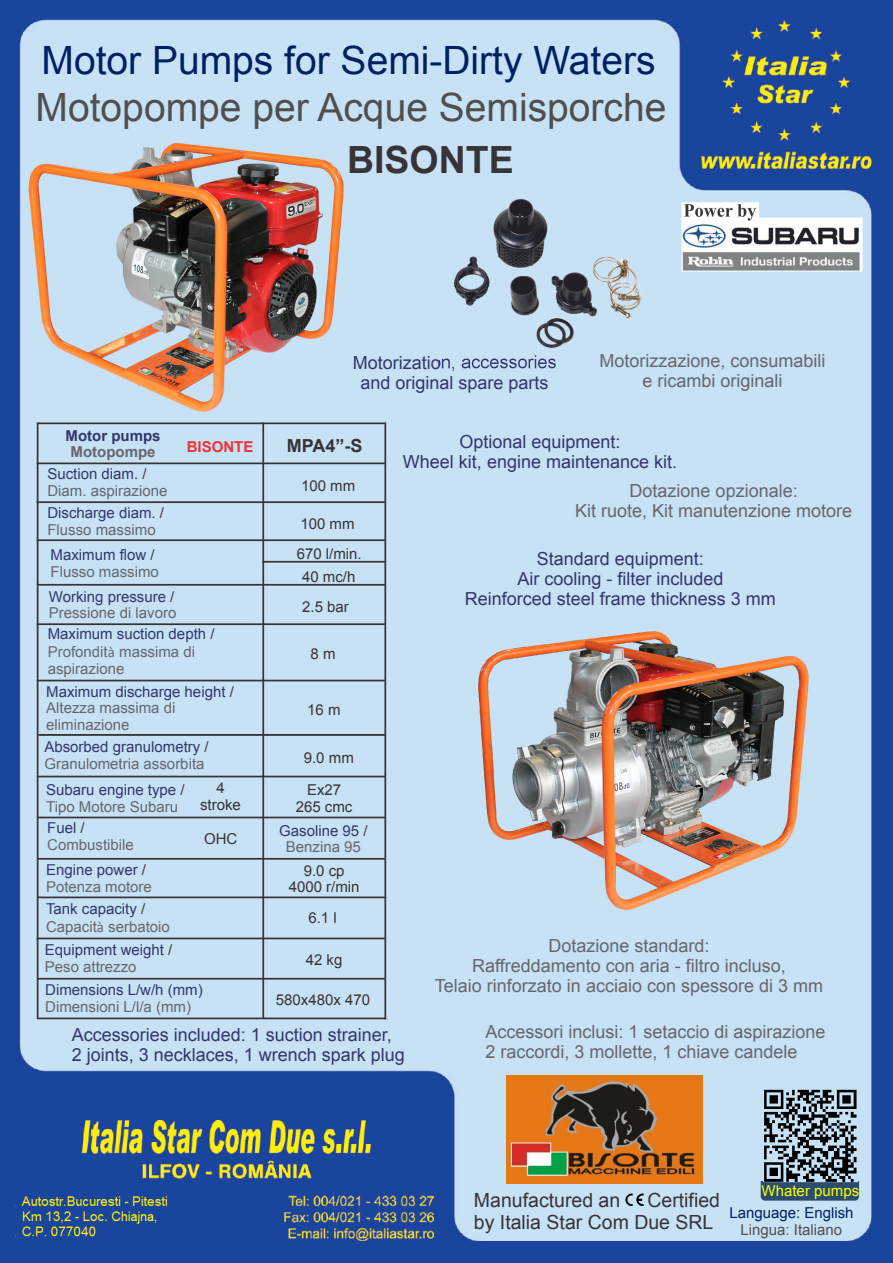
<style>
.page{position:relative;width:893px;height:1263px;background:#fff}
.page>*{position:absolute;margin:0;border:0;box-sizing:border-box;transform-origin:0 0}
.t1{font:39px "Arial";color:#002161}
.t2{font:39px "Arial";color:#4f4f4f}
.t3{font:700 37.5px "Arial";color:#383336}
.t4{font:19.5px/21.8px "Arial";color:#383336}
.t5{font:18px/20.1px "Arial";color:#66666b;text-align:center}
.t6{font:18px/20.1px "Arial";color:#33366b;text-align:center}
.t7{font:700 18px "Arial";color:#383336}
.t8{font:15px/16.8px "Arial";color:#66666b}
.t9{font:15px/16.8px "Arial";color:#33366b}
.t10{font:15px/16.8px "Arial";color:#383336;text-align:center}
.t11{font:15px "Arial";color:#002161}
.t12{font:15px "Arial";color:#4f4f4f}
.t13{font:15px "Arial";color:#ff0}
.t14{font:700 15px "Arial";color:#33366b}
.t15{font:700 15px "Arial";color:#ed3338}
.s1{font-weight:700;color:#66666b}
.s2{color:#383336}
.s3{color:#33366b}
.s4{color:#66666b}
.s5{font-family:"Calibri"}
</style>
<div class="page">
<img style="left:0;top:0;width:893px;height:1262px">
<img style="left:507px;top:1075px;width:196px;height:108px">
<img style="left:625px;top:1193px;width:19px;height:14px">
<img style="left:439px;top:188px;width:209px;height:185px">
<div style="left:37px;top:502px;width:348px;height:1px;border:1px solid #383336"></div>
<div style="left:37px;top:540px;width:348px;height:1px;border:1px solid #383336"></div>
<div style="left:263px;top:561px;width:122px;height:1px;border:1px solid #383336"></div>
<div style="left:38px;top:584px;width:347px;height:1px;border:1px solid #383336"></div>
<div style="left:37px;top:624px;width:348px;height:1px;border:1px solid #383336"></div>
<div style="left:37px;top:680px;width:347px;height:1px;border:1px solid #383336"></div>
<div style="left:39px;top:734px;width:346px;height:1px;border:1px solid #383336"></div>
<div style="left:37px;top:776px;width:348px;height:1px;border:1px solid #383336"></div>
<div style="left:38px;top:817px;width:347px;height:1px;border:1px solid #383336"></div>
<div style="left:38px;top:858px;width:347px;height:1px;border:1px solid #383336"></div>
<div style="left:38px;top:897px;width:348px;height:1px;border:1px solid #383336"></div>
<div style="left:37px;top:938px;width:349px;height:1px;border:1px solid #383336"></div>
<div style="left:37px;top:978px;width:349px;height:1px;border:1px solid #383336"></div>
<div style="left:37px;top:423px;width:1px;height:595px;border:1px solid #383336"></div>
<div style="left:38px;top:423px;width:347px;height:1px;border:1px solid #383336"></div>
<div style="left:37px;top:463px;width:348px;height:1px;border:1px solid #383336"></div>
<div style="left:385px;top:423px;width:1px;height:596px;border:1px solid #383336"></div>
<div style="left:263px;top:423px;width:1px;height:595px;border:1px solid #383336"></div>
<div style="left:38px;top:1018px;width:348px;height:1px;border:1px solid #383336"></div>
<img style="left:681px;top:203px;width:181px;height:68px">
<div style="left:761px;top:1175px;width:98px;height:25px;background:#294d6b;border-radius:4px"></div>
<div style="left:758px;top:1089px;width:104px;height:92px;background:#c7e0f5"></div>
<img style="left:764px;top:1088px;width:93px;height:95px">
<img style="left:25px;top:140px;width:323px;height:276px">
<img style="left:471px;top:624px;width:343px;height:292px">
<h1 class="t1" style="left:42px;top:45px;width:615px">Motor Pumps for Semi-Dirty Waters</h1>
<h1 class="t2" style="left:36px;top:93px;width:632px">Motopompe per Acque Semisporche</h1>
<h2 class="t3" style="left:347px;top:146px;width:168px">BISONTE</h2>
<p class="t14" style="left:66px;top:430px;width:96px">Motor pumps</p>
<p class="t9" style="left:47px;top:443px;width:110px;line-height:21.9px;text-indent:23px"><span class="s1">Motopompe<br></span>Suction diam. <span class="s2">/</span></p>
<p class="t8" style="left:47px;top:481px;width:122px;line-height:21.9px">Diam. aspirazione<br><span class="s3">Discharge diam.</span> <span class="s2">/</span></p>
<p class="t8" style="left:47px;top:518px;width:110px;line-height:25.2px">Flusso massimo<br><span class="s3">Maximum flow</span> <span class="s2">/</span></p>
<p class="t9" style="left:49px;top:561px;width:127px;line-height:24.8px"><span class="s4">Flusso massimo<br></span>Working pressure <span class="s2">/</span></p>
<p class="t9" style="left:48px;top:604px;width:168px;line-height:20.7px"><span class="s4">Pressione di lavoro<br></span>Maximum suction depth <span class="s2">/</span></p>
<p class="t8" style="left:48px;top:644px;width:149px;line-height:17.5px">Profondit<span class="s5">à</span> massima di aspirazione</p>
<p class="t8" style="left:46px;top:684px;width:189px"><span class="s3">Maximum discharge height</span> <span class="s2">/<br></span>Altezza massima di eliminazione</p>
<p class="t8" style="left:44px;top:740px;width:166px"><span class="s3">Absorbed granulometry</span> <span class="s2">/<br></span>Granulometria assorbita</p>
<p class="t9" style="left:46px;top:783px;width:140px">Subaru engine type <span class="s2">/<br></span><span class="s4">Tipo Motore Subaru</span></p>
<p class="t10" style="left:200px;top:781px;width:42px">4 stroke</p>
<p class="t8" style="left:47px;top:821px;width:88px"><span class="s3">Fuel</span> <span class="s2">/<br></span>Combustibile</p>
<p class="t10" style="left:204px;top:832px;width:35px">OHC</p>
<p class="t8" style="left:46px;top:862px;width:107px"><span class="s3">Engine power</span> <span class="s2">/<br></span>Potenza motore</p>
<p class="t8" style="left:46px;top:902px;width:125px;line-height:17.4px"><span class="s3">Tank capacity</span> <span class="s2">/<br></span>Capacit<span class="s5">à</span> serbatoio</p>
<p class="t9" style="left:45px;top:943px;width:129px">Equipment weight <span class="s2">/<br></span><span class="s4">Peso attrezzo</span></p>
<p class="t9" style="left:45px;top:983px;width:159px">Dimensions L/w/h (mm)</p>
<p class="t8" style="left:45px;top:999px;width:147px">Dimensioni L/l/a (mm)</p>
<p class="t15" style="left:187px;top:441px;width:68px">BISONTE</p>
<p class="t6" style="left:360px;top:374px;width:190px">and original spare parts</p>
<p class="t5" style="left:599px;top:352px;width:228px">Motorizzazione, consumabili e ricambi originali</p>
<p class="t7" style="left:287px;top:439px;width:77px">MPA4”-S</p>
<p class="t10" style="left:301px;top:478px;width:56px">100 mm</p>
<p class="t10" style="left:300px;top:516px;width:56px">100 mm</p>
<p class="t10" style="left:297px;top:543px;width:67px;line-height:23.4px">670 l/min.<br>40 mc/h</p>
<p class="t10" style="left:302px;top:599px;width:48px">2.5 bar</p>
<p class="t10" style="left:311px;top:647px;width:27px">8 m</p>
<p class="t10" style="left:307px;top:703px;width:35px">16 m</p>
<p class="t10" style="left:304px;top:742px;width:52px;line-height:32.5px;text-align:left">9.0 mm<br>Ex27</p>
<p class="t10" style="left:296px;top:800px;width:58px">265 cmc</p>
<p class="t9" style="left:279px;top:823px;width:90px;text-align:center">Gasoline 95 <span class="s2">/<br></span><span class="s4">Benzina 95</span></p>
<p class="t10" style="left:289px;top:863px;width:72px">9.0 cp<br>4000 r/min</p>
<p class="t10" style="left:308px;top:911px;width:30px">6.1 l</p>
<p class="t10" style="left:306px;top:952px;width:38px">42 kg</p>
<p class="t10" style="left:276px;top:992px;width:96px">580x480x 470</p>
<p class="t6" style="left:403px;top:433px;width:276px">Optional equipment:<br>Wheel kit, engine maintenance kit.</p>
<p class="t5" style="left:575px;top:482px;width:279px">Dotazione opzionale:<br>Kit ruote, Kit manutenzione motore</p>
<p class="t6" style="left:465px;top:550px;width:313px">Standard equipment:<br>Air cooling - filter included<br>Reinforced steel frame thickness 3 mm</p>
<p class="t5" style="left:435px;top:937px;width:390px">Dotazione standard:<br>Raffreddamento con aria - filtro incluso,<br>Telaio rinforzato in acciaio con spessore di 3 mm</p>
<p class="t6" style="left:72px;top:1026px;width:335px;text-align:left">Accessories included: 1 suction strainer,<br>2 joints, 3 necklaces, 1 wrench spark plug</p>
<p class="t5" style="left:485px;top:1023px;width:342px;text-align:left">Accessori inclusi: 1 setaccio di aspirazione<br>2 raccordi, 3 mollette, 1 chiave candele</p>
<h3 class="t4" style="left:474px;top:1191px;width:248px;text-indent:173px">Certified by Italia Star Com Due SRL</h3>
<h3 class="t4" style="left:474px;top:1191px;width:148px">Manufactured an</h3>
<p class="t13" style="left:762px;top:1184px;width:99px">Whater pumps</p>
<p class="t11" style="left:729px;top:1207px;width:126px">Language: English</p>
<p class="t12" style="left:741px;top:1224px;width:103px">Lingua: Italiano</p>
</div>
